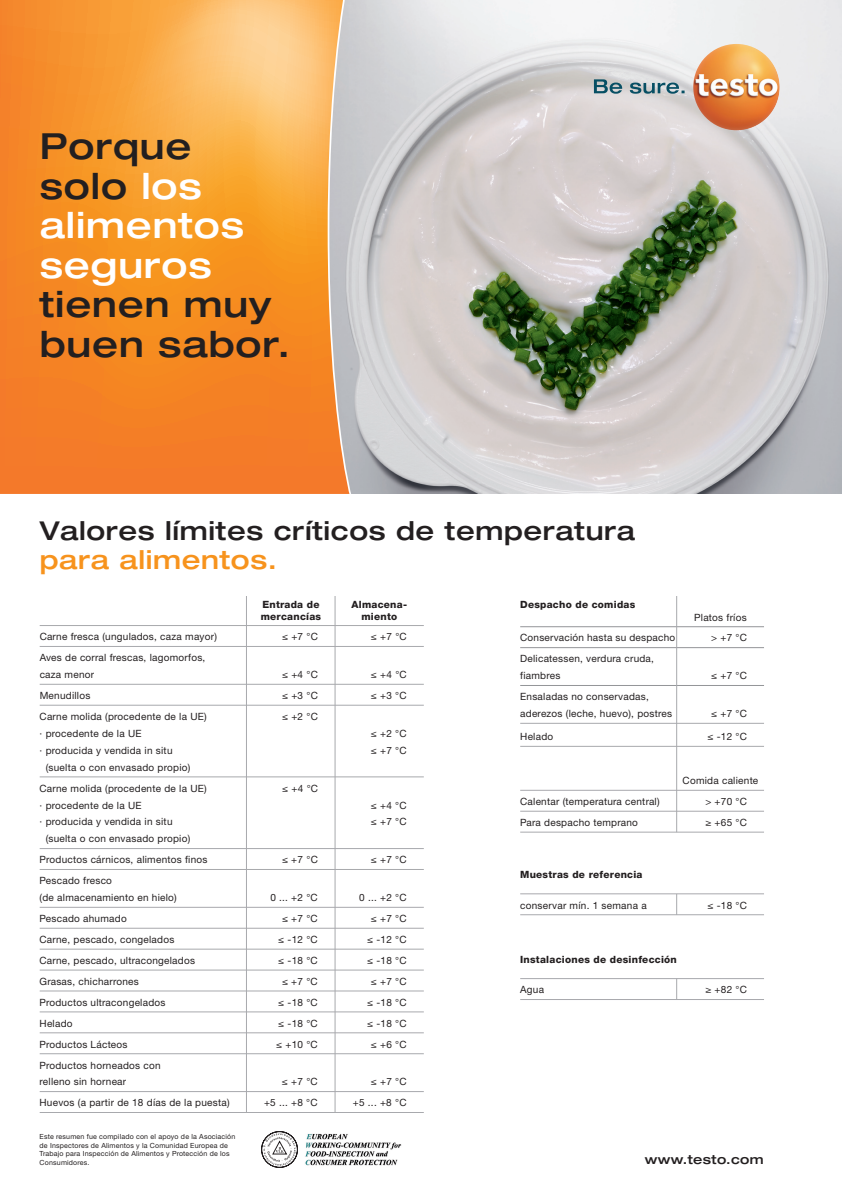
<style>
.page{position:relative;width:842px;height:1192px;background:#fff}
.page>*{position:absolute;margin:0;border:0;box-sizing:border-box;transform-origin:0 0}
.t1{font:500 expanded 36px/39.5px "Helvetica Neue LTW1 G";letter-spacing:.025em;color:#fff}
.t2{font:500 expanded 36px/39.5px "Helvetica Neue LTW1 G";letter-spacing:.025em;color:#231f20}
.t3{font:500 expanded 26px "Helvetica Neue LTW1 G";letter-spacing:.025em;color:#231f20}
.t4{font:500 expanded 26px "Helvetica Neue LTW1 G";letter-spacing:.025em;color:#f7931d}
.t5{font:500 expanded 12.85px "Helvetica Neue LTW1 G";letter-spacing:.025em;color:#231f20}
.t6{font:10px/16.9px "Helvetica Neue LTW1 G";letter-spacing:.025em;color:#231f20}
.t7{font:800 10px/12px "Helvetica Neue LTW1 G";letter-spacing:.025em;color:#231f20}
.t8{font:7.05px/8.4px "Helvetica Neue LTW1 G";letter-spacing:.025em;color:#231f20}
.s1{color:#231f20}
</style>
<div class="page">
<img style="left:351px;top:0;width:491px;height:494px">
<svg style="left:0;top:0;width:349px;height:494px;background:#f4973a"></svg>
<svg style="left:594px;top:79px;width:91px;height:15px"></svg>
<img style="left:693px;top:44px;width:87px;height:86px;border-radius:43px">
<hr style="left:520px;top:627px;width:244px;height:1px;background:#939598">
<hr style="left:520px;top:647px;width:244px;height:1px;background:#939598">
<hr style="left:520px;top:685px;width:244px;height:1px;background:#939598">
<hr style="left:520px;top:723px;width:244px;height:1px;background:#a8a9ad">
<hr style="left:520px;top:746px;width:244px;height:1px;background:#a8a9ad">
<hr style="left:520px;top:790px;width:244px;height:1px;background:#a8a9ad">
<hr style="left:520px;top:811px;width:244px;height:1px;background:#a8a9ad">
<hr style="left:520px;top:832px;width:244px;height:1px;background:#a8a9ad">
<hr style="left:520px;top:978px;width:244px;height:1px;background:#a8a9ad">
<hr style="left:520px;top:999px;width:244px;height:1px;background:#a8a9ad">
<hr style="left:520px;top:894px;width:244px;height:1px;background:#a8a9ad">
<hr style="left:520px;top:915px;width:244px;height:1px;background:#a8a9ad">
<hr style="left:40px;top:625px;width:384px;height:1px;background:#a8a9ad">
<hr style="left:40px;top:646px;width:384px;height:1px;background:#a8a9ad">
<hr style="left:40px;top:684px;width:384px;height:1px;background:#a8a9ad">
<hr style="left:40px;top:705px;width:384px;height:1px;background:#a8a9ad">
<hr style="left:40px;top:777px;width:384px;height:1px;background:#a8a9ad">
<hr style="left:40px;top:848px;width:384px;height:1px;background:#a8a9ad">
<hr style="left:40px;top:869px;width:384px;height:1px;background:#a8a9ad">
<hr style="left:40px;top:907px;width:384px;height:1px;background:#a8a9ad">
<hr style="left:40px;top:928px;width:384px;height:1px;background:#a8a9ad">
<hr style="left:40px;top:949px;width:384px;height:1px;background:#a8a9ad">
<hr style="left:40px;top:970px;width:384px;height:1px;background:#a8a9ad">
<hr style="left:40px;top:991px;width:384px;height:1px;background:#a8a9ad">
<hr style="left:40px;top:1012px;width:384px;height:1px;background:#a8a9ad">
<hr style="left:40px;top:1033px;width:384px;height:1px;background:#a8a9ad">
<hr style="left:40px;top:1054px;width:384px;height:1px;background:#a8a9ad">
<hr style="left:40px;top:1091px;width:384px;height:1px;background:#a8a9ad">
<hr style="left:40px;top:1112px;width:384px;height:1px;background:#a8a9ad">
<hr style="left:335px;top:596px;width:1px;height:517px;background:#a8a9ad">
<hr style="left:246px;top:596px;width:1px;height:517px;background:#a8a9ad">
<hr style="left:676px;top:596px;width:1px;height:236px;background:#a8a9ad">
<svg style="left:676px;top:895px;width:1px;height:20px"></svg>
<svg style="left:676px;top:979px;width:1px;height:20px"></svg>
<svg style="left:261px;top:1131px;width:37px;height:37px"></svg>
<img style="left:305px;top:1133px;width:97px;height:33px">
<h1 class="t1" style="left:40px;top:126px;width:206px"><span class="s1">Porque solo</span> los alimentos seguros</h1>
<h1 class="t2" style="left:40px;top:284px;width:252px">tienen muy buen sabor.</h1>
<h2 class="t3" style="left:40px;top:514px;width:597px">Valores límites críticos de temperatura</h2>
<h2 class="t4" style="left:40px;top:543px;width:239px">para alimentos.</h2>
<p class="t7" style="left:261px;top:599px;width:62px">Entrada de mercancías</p>
<p class="t7" style="left:352px;top:599px;width:57px;text-align:center">Almacena&shy;miento</p>
<p class="t7" style="left:520px;top:599px;width:117px">Despacho de comidas</p>
<p class="t6" style="left:694px;top:608px;width:54px">Platos fríos</p>
<p class="t6" style="left:40px;top:628px;width:179px">Carne fresca (ungulados, caza mayor)</p>
<p class="t6" style="left:282px;top:628px;width:37px">≤ +7 °C</p>
<p class="t6" style="left:371px;top:628px;width:37px">≤ +7 °C</p>
<p class="t6" style="left:40px;top:649px;width:167px">Aves de corral frescas, lagomorfos, caza menor</p>
<p class="t6" style="left:282px;top:666px;width:37px">≤ +4 °C</p>
<p class="t6" style="left:371px;top:666px;width:37px">≤ +4 °C</p>
<p class="t6" style="left:40px;top:687px;width:52px">Menudillos</p>
<p class="t6" style="left:282px;top:687px;width:37px">≤ +3 °C</p>
<p class="t6" style="left:371px;top:687px;width:37px">≤ +3 °C</p>
<p class="t6" style="left:40px;top:708px;width:169px">Carne molida (procedente de la UE)</p>
<p class="t6" style="left:282px;top:708px;width:37px">≤ +2 °C</p>
<p class="t6" style="left:40px;top:725px;width:103px">· procedente de la UE</p>
<p class="t6" style="left:371px;top:725px;width:37px">≤ +2 °C</p>
<p class="t6" style="left:40px;top:742px;width:134px">· producida y vendida in situ</p>
<p class="t6" style="left:371px;top:742px;width:37px">≤ +7 °C</p>
<p class="t6" style="left:40px;top:757px;width:169px;line-height:20.9px;text-indent:6px">(suelta o con envasado propio)<br>Carne molida (procedente de la UE)</p>
<p class="t6" style="left:282px;top:780px;width:37px">≤ +4 °C</p>
<p class="t6" style="left:40px;top:796px;width:103px">· procedente de la UE</p>
<p class="t6" style="left:371px;top:796px;width:37px">≤ +4 °C</p>
<p class="t6" style="left:40px;top:813px;width:134px">· producida y vendida in situ</p>
<p class="t6" style="left:371px;top:813px;width:37px">≤ +7 °C</p>
<p class="t6" style="left:40px;top:828px;width:169px;line-height:20.9px;text-indent:6px">(suelta o con envasado propio)<br>Productos cárnicos, alimentos finos</p>
<p class="t6" style="left:282px;top:851px;width:37px">≤ +7 °C</p>
<p class="t6" style="left:371px;top:851px;width:37px">≤ +7 °C</p>
<p class="t6" style="left:40px;top:872px;width:139px">Pescado fresco<br>(de almacenamiento en hielo)</p>
<p class="t6" style="left:270px;top:889px;width:49px">0 ... +2 °C</p>
<p class="t6" style="left:359px;top:889px;width:49px">0 ... +2 °C</p>
<p class="t6" style="left:40px;top:910px;width:89px">Pescado ahumado</p>
<p class="t6" style="left:282px;top:910px;width:37px">≤ +7 °C</p>
<p class="t6" style="left:371px;top:910px;width:37px">≤ +7 °C</p>
<p class="t6" style="left:40px;top:931px;width:136px">Carne, pescado, congelados</p>
<p class="t6" style="left:278px;top:931px;width:41px">≤ -12 °C</p>
<p class="t6" style="left:367px;top:931px;width:41px">≤ -12 °C</p>
<p class="t6" style="left:40px;top:952px;width:157px">Carne, pescado, ultracongelados</p>
<p class="t6" style="left:278px;top:952px;width:41px">≤ -18 °C</p>
<p class="t6" style="left:367px;top:952px;width:41px">≤ -18 °C</p>
<p class="t6" style="left:40px;top:973px;width:101px">Grasas, chicharrones</p>
<p class="t6" style="left:282px;top:973px;width:37px">≤ +7 °C</p>
<p class="t6" style="left:371px;top:973px;width:37px">≤ +7 °C</p>
<p class="t6" style="left:40px;top:994px;width:128px">Productos ultracongelados</p>
<p class="t6" style="left:278px;top:994px;width:41px">≤ -18 °C</p>
<p class="t6" style="left:367px;top:994px;width:41px">≤ -18 °C</p>
<p class="t6" style="left:40px;top:1015px;width:35px">Helado</p>
<p class="t6" style="left:278px;top:1015px;width:41px">≤ -18 °C</p>
<p class="t6" style="left:367px;top:1015px;width:41px">≤ -18 °C</p>
<p class="t6" style="left:40px;top:1036px;width:90px">Productos Lácteos</p>
<p class="t6" style="left:276px;top:1036px;width:43px">≤ +10 °C</p>
<p class="t6" style="left:371px;top:1036px;width:37px">≤ +6 °C</p>
<p class="t6" style="left:40px;top:1056px;width:123px">Productos horneados con relleno sin hornear</p>
<p class="t6" style="left:282px;top:1073px;width:37px">≤ +7 °C</p>
<p class="t6" style="left:371px;top:1073px;width:37px">≤ +7 °C</p>
<p class="t6" style="left:40px;top:1094px;width:192px">Huevos (a partir de 18 días de la puesta)</p>
<p class="t6" style="left:264px;top:1094px;width:55px">+5 ... +8 °C</p>
<p class="t6" style="left:353px;top:1094px;width:55px">+5 ... +8 °C</p>
<p class="t8" style="left:40px;top:1133px;width:197px">Este resumen fue compilado con el apoyo de la Asociación de Inspectores de Alimentos y la Comunidad Europea de Trabajo para Inspección de Alimentos y Protección de los Consumidores.</p>
<p class="t6" style="left:520px;top:629px;width:156px">Conservación hasta su despacho</p>
<p class="t6" style="left:711px;top:629px;width:37px">&gt; +7 °C</p>
<p class="t6" style="left:520px;top:650px;width:135px">Delicatessen, verdura cruda, fiambres</p>
<p class="t6" style="left:711px;top:667px;width:37px">≤ +7 °C</p>
<p class="t6" style="left:520px;top:688px;width:153px">Ensaladas no conservadas, aderezos (leche, huevo), postres</p>
<p class="t6" style="left:711px;top:705px;width:37px">≤ +7 °C</p>
<p class="t6" style="left:520px;top:728px;width:35px">Helado</p>
<p class="t6" style="left:707px;top:728px;width:41px">≤ -12 °C</p>
<p class="t6" style="left:682px;top:772px;width:77px">Comida caliente</p>
<p class="t6" style="left:520px;top:793px;width:141px">Calentar (temperatura central)</p>
<p class="t6" style="left:705px;top:793px;width:43px">&gt; +70 °C</p>
<p class="t6" style="left:520px;top:814px;width:119px">Para despacho temprano</p>
<p class="t6" style="left:705px;top:814px;width:43px">≥ +65 °C</p>
<p class="t7" style="left:520px;top:868px;width:124px">Muestras de referencia</p>
<p class="t6" style="left:520px;top:896px;width:128px">conservar mín. 1 semana a</p>
<p class="t6" style="left:707px;top:896px;width:41px">≤ -18 °C</p>
<p class="t7" style="left:520px;top:953px;width:158px">Instalaciones de desinfección</p>
<p class="t6" style="left:520px;top:981px;width:25px">Agua</p>
<p class="t6" style="left:705px;top:981px;width:43px">≥ +82 °C</p>
<p class="t5" style="left:645px;top:1151px;width:120px">www.testo.com</p>
</div>
